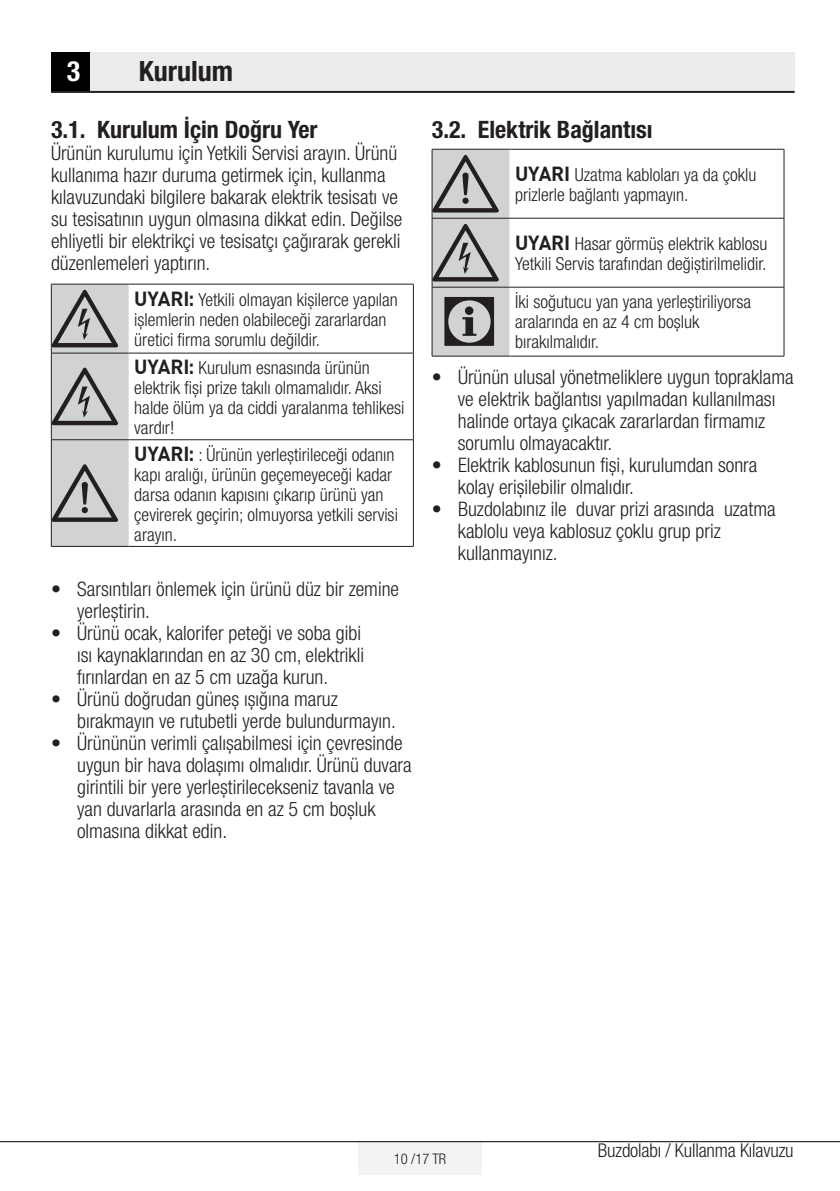
<style>
.page{position:relative;width:840px;height:1191px;background:#fff}
.page>*{position:absolute;margin:0;border:0;box-sizing:border-box;transform-origin:0 0}
.Girintili_Yazi{font:72px "ZIWARNUN";color:#231f20}
.Normal_Yazi{font:72px "ZIWARNUN";color:#231f20}
.semboller{font:72px "ZIWARNUN";color:#231f20}
.Unite_Baslik__14pt-B{font:700 condensed 28px "Helvetica Neue LT Pro";color:#231f20}
.Unite_Baslik__14pt-B-2{font:700 condensed 28px "Helvetica Neue LT Pro";color:#fff}
.t1{font:700 condensed 24px "Helvetica Neue LT Pro";color:#231f20}
.Normal_Yazi__10pt{font:300 condensed 20px/22px "Helvetica Neue LT Pro";color:#231f20}
.t2{font:300 condensed 19px "Helvetica Neue LT Pro";letter-spacing:-.01em;color:#231f20}
.Girintili_Yazi_uyari{font:300 condensed 18px/20px "Helvetica Neue LT Pro";color:#231f20}
.t3{font:300 condensed 14.6px "Helvetica Neue LT Pro";color:#231f20}
.s1{font-family:"Grundig DIN";font-weight:700;font-stretch:normal;font-size:20px}
.s2{font-weight:700;font-size:20px}
.s3{font-weight:700}
</style>
<div class="page">
<div style="left:358px;top:1141px;width:123px;height:33px;background:#f2f3f4"></div>
<hr style="left:0;top:1141px;width:839px;height:1px;background:#000">
<div style="left:51px;top:52px;width:39px;height:40px;background:#000"></div>
<div style="left:90px;top:52px;width:704px;height:40px;background:#ececee"></div>
<hr style="left:51px;top:91px;width:743px;height:2px;background:#231f20">
<div style="left:52px;top:285px;width:77px;height:261px;background:#d1d2d4"></div>
<hr style="left:51px;top:284px;width:1px;height:69px;background:#231f20">
<hr style="left:413px;top:284px;width:1px;height:69px;background:#231f20">
<hr style="left:51px;top:353px;width:1px;height:86px;background:#231f20">
<hr style="left:413px;top:353px;width:1px;height:86px;background:#231f20">
<hr style="left:51px;top:440px;width:1px;height:106px;background:#231f20">
<hr style="left:413px;top:440px;width:1px;height:106px;background:#231f20">
<hr style="left:51px;top:284px;width:78px;height:1px;background:#231f20">
<hr style="left:129px;top:284px;width:284px;height:1px;background:#231f20">
<hr style="left:51px;top:353px;width:78px;height:1px;background:#231f20">
<hr style="left:129px;top:353px;width:284px;height:1px;background:#231f20">
<hr style="left:51px;top:439px;width:78px;height:1px;background:#231f20">
<hr style="left:129px;top:439px;width:284px;height:1px;background:#231f20">
<hr style="left:51px;top:546px;width:78px;height:1px;background:#231f20">
<hr style="left:129px;top:546px;width:284px;height:1px;background:#231f20">
<div style="left:432px;top:150px;width:77px;height:206px;background:#d1d2d4"></div>
<hr style="left:431px;top:149px;width:78px;height:1px;background:#231f20">
<hr style="left:431px;top:149px;width:1px;height:69px;background:#231f20">
<hr style="left:509px;top:149px;width:274px;height:1px;background:#231f20">
<hr style="left:783px;top:149px;width:1px;height:69px;background:#231f20">
<hr style="left:431px;top:218px;width:78px;height:1px;background:#231f20">
<hr style="left:431px;top:218px;width:1px;height:69px;background:#231f20">
<hr style="left:509px;top:218px;width:274px;height:1px;background:#231f20">
<hr style="left:783px;top:218px;width:1px;height:69px;background:#231f20">
<hr style="left:431px;top:287px;width:1px;height:69px;background:#231f20">
<hr style="left:783px;top:287px;width:1px;height:69px;background:#231f20">
<hr style="left:431px;top:356px;width:78px;height:1px;background:#231f20">
<hr style="left:431px;top:287px;width:78px;height:1px;background:#231f20">
<hr style="left:509px;top:287px;width:274px;height:1px;background:#231f20">
<hr style="left:509px;top:356px;width:274px;height:1px;background:#231f20">
<p class="Unite_Baslik__14pt-B-2" style="left:67px;top:54px;width:15px">3</p>
<p class="Unite_Baslik__14pt-B" style="left:139px;top:54px;width:96px">Kurulum</p>
<p class="t1" style="left:51px;top:115px;width:268px">3.1. Kurulum İçin Doğru Yer</p>
<p class="Normal_Yazi__10pt" style="left:51px;top:141px;width:352px">Ürünün kurulumu için Yetkili Servisi arayın. Ürünü kullanıma hazır duruma getirmek için, kullanma kılavuzundaki bilgilere bakarak elektrik tesisatı ve su tesisatının uygun olmasına dikkat edin. Değilse ehliyetli bir elektrikçi ve tesisatçı çağırarak gerekli düzenlemeleri yaptırın.</p>
<p class="Girintili_Yazi" style="left:52px;top:280px;width:71px">B</p>
<p class="Girintili_Yazi_uyari" style="left:134px;top:290px;width:265px"><span class="s1">UYARI</span><span class="s2">:</span> Yetkili olmayan kişilerce yapılan işlemlerin neden olabileceği zararlardan üretici firma sorumlu değildir.</p>
<p class="Normal_Yazi" style="left:52px;top:358px;width:71px">B</p>
<p class="Girintili_Yazi_uyari" style="left:134px;top:357px;width:271px"><span class="s1">UYARI</span><span class="s2">:</span> Kurulum esnasında ürünün elektrik fişi prize takılı olmamalıdır. Aksi halde ölüm ya da ciddi yaralanma tehlikesi vardır!</p>
<p class="Girintili_Yazi" style="left:52px;top:455px;width:71px">A</p>
<p class="Girintili_Yazi_uyari" style="left:134px;top:444px;width:265px"><span class="s1">UYARI</span><span class="s2">:</span> : Ürünün yerleştirileceği odanın kapı aralığı, ürünün geçemeyeceği kadar darsa odanın kapısını çıkarıp ürünü yan çevirerek geçirin; olmuyorsa yetkili servisi arayın.</p>
<p class="Normal_Yazi__10pt" style="left:77px;top:578px;width:323px;text-indent:-26px"><span class="s3">•</span> Sarsıntıları önlemek için ürünü düz bir zemine yerleştirin.</p>
<p class="Normal_Yazi__10pt" style="left:77px;top:622px;width:288px;text-indent:-26px"><span class="s3">•</span> Ürünü ocak, kalorifer peteği ve soba gibi ısı kaynaklarından en az 30 cm, elektrikli fırınlardan en az 5 cm uzağa kurun.</p>
<p class="Normal_Yazi__10pt" style="left:77px;top:688px;width:320px;text-indent:-26px"><span class="s3">•</span> Ürünü doğrudan güneş ışığına maruz bırakmayın ve rutubetli yerde bulundurmayın.</p>
<p class="Normal_Yazi__10pt" style="left:77px;top:732px;width:336px;text-indent:-26px"><span class="s3">•</span> Ürününün verimli çalışabilmesi için çevresinde uygun bir hava dolaşımı olmalıdır. Ürünü duvara girintili bir yere yerleştirilecekseniz tavanla ve yan duvarlarla arasında en az 5 cm boşluk olmasına dikkat edin.</p>
<p class="t1" style="left:431px;top:115px;width:222px">3.2. Elektrik Bağlantısı</p>
<p class="Girintili_Yazi" style="left:432px;top:146px;width:71px">A</p>
<p class="Girintili_Yazi_uyari" style="left:514px;top:165px;width:243px"><span class="s1">UYARI</span> Uzatma kabloları ya da çoklu prizlerle bağlantı yapmayın.</p>
<p class="Girintili_Yazi" style="left:432px;top:214px;width:71px">B</p>
<p class="Girintili_Yazi_uyari" style="left:514px;top:234px;width:254px"><span class="s1">UYARI</span> Hasar görmüş elektrik kablosu<br>Yetkili Servis tarafından değiştirilmelidir.</p>
<p class="semboller" style="left:440px;top:283px;width:63px">C</p>
<p class="Girintili_Yazi_uyari" style="left:514px;top:291px;width:237px">İki soğutucu yan yana yerleştiriliyorsa aralarında en az 4 cm boşluk bırakılmalıdır.</p>
<p class="Normal_Yazi__10pt" style="left:457px;top:366px;width:337px;text-indent:-26px"><span class="s3">•</span> Ürünün ulusal yönetmeliklere uygun topraklama ve elektrik bağlantısı yapılmadan kullanılması halinde ortaya çıkacak zararlardan firmamız sorumlu olmayacaktır.</p>
<p class="Normal_Yazi__10pt" style="left:457px;top:454px;width:301px;text-indent:-26px"><span class="s3">•</span> Elektrik kablosunun fişi, kurulumdan sonra kolay erişilebilir olmalıdır.</p>
<p class="Normal_Yazi__10pt" style="left:457px;top:498px;width:319px;text-indent:-26px"><span class="s3">•</span> Buzdolabınız ile duvar prizi arasında uzatma kablolu veya kablosuz çoklu grup priz kullanmayınız.</p>
<p class="t3" style="left:393px;top:1150px;width:54px">10 /17 TR</p>
<p class="t2" style="left:597px;top:1139px;width:197px">Buzdolabı / Kullanma Kılavuzu</p>
</div>
